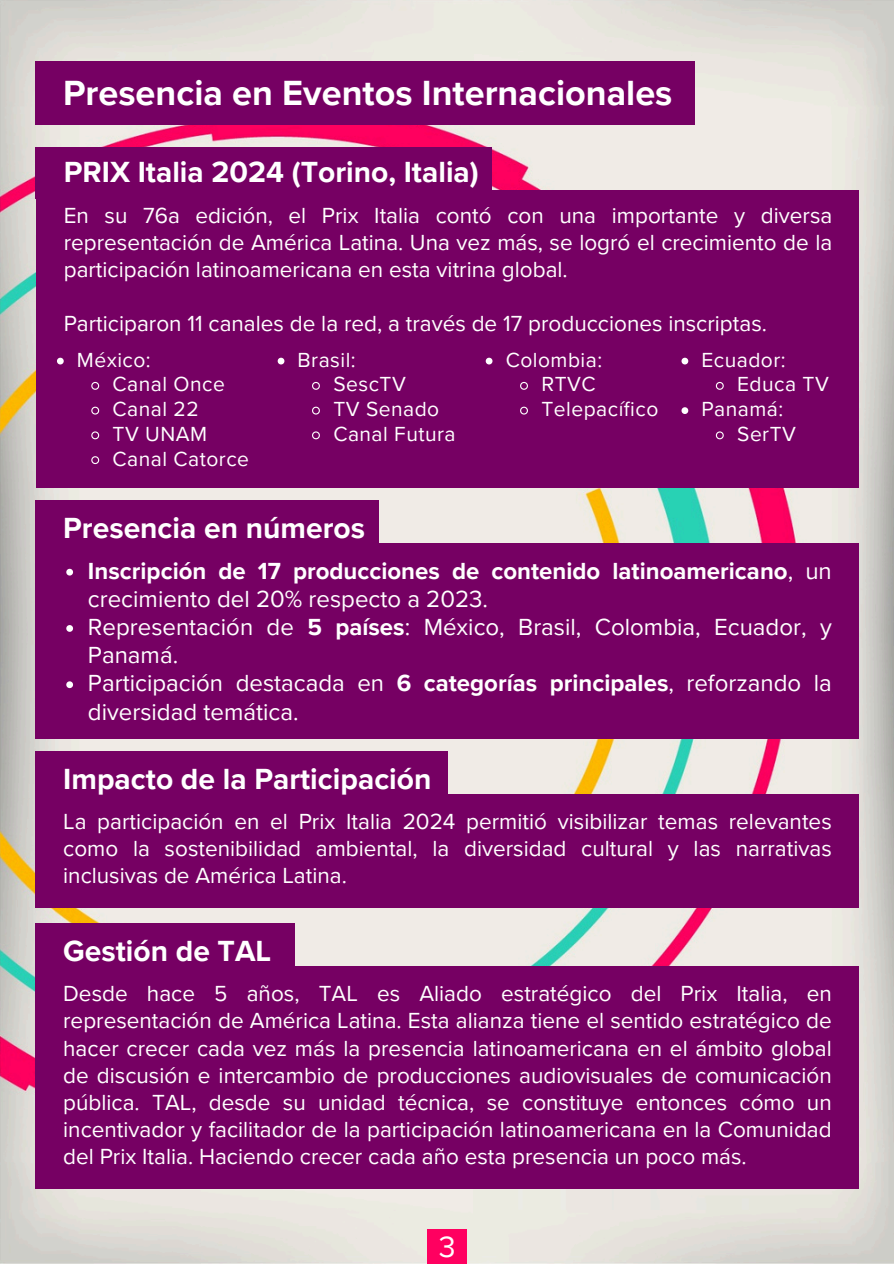
<style>
.page{position:relative;width:894px;height:1264px;background:#fff}
.page>*{position:absolute;margin:0;border:0;box-sizing:border-box;transform-origin:0 0}
.t1{font:700 36px "Proxima Nova";color:#fff}
.t2{font:30.15px "Proxima Nova";color:#fff}
.t3{font:700 30px "Proxima Nova";color:#fff}
.t4{font:24px/28.2px "Proxima Nova";color:#fff}
.t5{font:700 24px/28.2px "Proxima Nova";color:#fff}
.t6{font:22.5px/27px "Proxima Nova";color:#fff;text-align:justify}
.t7{font:21px "Proxima Nova";letter-spacing:.025em;color:#fff}
.s1{font-weight:400}
.s2{font-weight:700}
</style>
<div class="page">
<img style="left:0;top:0;width:893px;height:1263px">
<div style="left:427px;top:1228px;width:39px;height:35px;background:#ff0060"></div>
<div style="left:35px;top:62px;width:659px;height:63px;background:#760063"></div>
<div style="left:36px;top:147px;width:456px;height:51px;background:#760063"></div>
<div style="left:36px;top:190px;width:822px;height:298px;background:#760063"></div>
<svg style="left:57px;top:358px;width:7px;height:6px"></svg>
<svg style="left:91px;top:381px;width:9px;height:9px"></svg>
<svg style="left:91px;top:406px;width:9px;height:9px"></svg>
<svg style="left:91px;top:431px;width:9px;height:9px"></svg>
<svg style="left:91px;top:456px;width:9px;height:9px"></svg>
<svg style="left:277px;top:358px;width:7px;height:6px"></svg>
<svg style="left:312px;top:381px;width:8px;height:9px"></svg>
<svg style="left:312px;top:406px;width:8px;height:9px"></svg>
<svg style="left:312px;top:431px;width:8px;height:9px"></svg>
<svg style="left:485px;top:358px;width:7px;height:6px"></svg>
<svg style="left:520px;top:381px;width:8px;height:9px"></svg>
<svg style="left:520px;top:406px;width:8px;height:9px"></svg>
<svg style="left:681px;top:358px;width:7px;height:6px"></svg>
<svg style="left:715px;top:381px;width:9px;height:9px"></svg>
<svg style="left:681px;top:407px;width:7px;height:7px"></svg>
<svg style="left:715px;top:431px;width:9px;height:9px"></svg>
<div style="left:35px;top:500px;width:344px;height:52px;background:#760063"></div>
<div style="left:35px;top:543px;width:823px;height:195px;background:#760063"></div>
<svg style="left:66px;top:569px;width:7px;height:6px"></svg>
<svg style="left:66px;top:625px;width:7px;height:7px"></svg>
<svg style="left:66px;top:681px;width:7px;height:7px"></svg>
<div style="left:35px;top:751px;width:412px;height:51px;background:#760063"></div>
<div style="left:35px;top:794px;width:823px;height:113px;background:#760063"></div>
<div style="left:35px;top:923px;width:259px;height:51px;background:#760063"></div>
<div style="left:35px;top:965px;width:823px;height:223px;background:#760063"></div>
<p class="t1" style="left:63px;top:71px;width:610px">Presencia en Eventos Internacionales</p>
<p class="t3" style="left:64px;top:154px;width:416px">PRIX Italia 2024 (Torino, Italia)</p>
<p class="t6" style="left:64px;top:202px;width:769px">En su 76a edición, el Prix Italia contó con una importante y diversa representación de América Latina. Una vez más, se logró el crecimiento de la participación latinoamericana en esta vitrina global.</p>
<h1 class="t6" style="left:64px;top:310px;width:704px">Participaron 11 canales de la red, a través de 17 producciones inscriptas.</h1>
<h2 class="t7" style="left:77px;top:347px;width:75px">México:</h2>
<h3 class="t7" style="left:113px;top:372px;width:114px">Canal Once</h3>
<h3 class="t7" style="left:113px;top:397px;width:88px">Canal 22</h3>
<p class="t7" style="left:113px;top:421px;width:96px">TV UNAM</p>
<p class="t7" style="left:113px;top:446px;width:138px">Canal Catorce</p>
<p class="t7" style="left:505px;top:347px;width:98px">Colombia:</p>
<p class="t7" style="left:541px;top:372px;width:56px">RTVC</p>
<p class="t7" style="left:541px;top:397px;width:118px">Telepacífico</p>
<p class="t7" style="left:297px;top:347px;width:60px">Brasil:</p>
<p class="t7" style="left:333px;top:372px;width:74px">SescTV</p>
<p class="t7" style="left:333px;top:397px;width:107px">TV Senado</p>
<p class="t7" style="left:333px;top:421px;width:124px">Canal Futura</p>
<p class="t7" style="left:701px;top:347px;width:86px">Ecuador:</p>
<p class="t7" style="left:737px;top:372px;width:93px">Educa TV</p>
<p class="t7" style="left:701px;top:397px;width:83px">Panamá:</p>
<p class="t7" style="left:737px;top:421px;width:60px">SerTV</p>
<p class="t3" style="left:63px;top:510px;width:303px">Presencia en números</p>
<h2 class="t5" style="left:88px;top:557px;width:745px">Inscripción de 17 producciones de contenido latinoamericano<span class="s1">, un crecimiento del 20% respecto a 2023.</span></h2>
<p class="t4" style="left:88px;top:613px;width:745px">Representación de <span class="s2">5 países</span>: México, Brasil, Colombia, Ecuador, y<br>Panamá.</p>
<p class="t4" style="left:88px;top:670px;width:745px">Participación destacada en <span class="s2">6 categorías principales</span>, reforzando la diversidad temática.</p>
<p class="t3" style="left:63px;top:761px;width:369px">Impacto de la Participación</p>
<h2 class="t6" style="left:63px;top:809px;width:769px">La participación en el Prix Italia 2024 permitió visibilizar temas relevantes como la sostenibilidad ambiental, la diversidad cultural y las narrativas inclusivas de América Latina.</h2>
<h3 class="t3" style="left:63px;top:933px;width:209px">Gestión de TAL</h3>
<h2 class="t6" style="left:63px;top:980px;width:769px">Desde hace 5 años, TAL es Aliado estratégico del Prix Italia, en representación de América Latina. Esta alianza tiene el sentido estratégico de hacer crecer cada vez más la presencia latinoamericana en el ámbito global de discusión e intercambio de producciones audiovisuales de comunicación pública. TAL, desde su unidad técnica, se constituye entonces cómo un incentivador y facilitador de la participación latinoamericana en la Comunidad del Prix Italia. Haciendo crecer cada año esta presencia un poco más.</h2>
<p class="t2" style="left:438px;top:1229px;width:18px">3</p>
</div>
